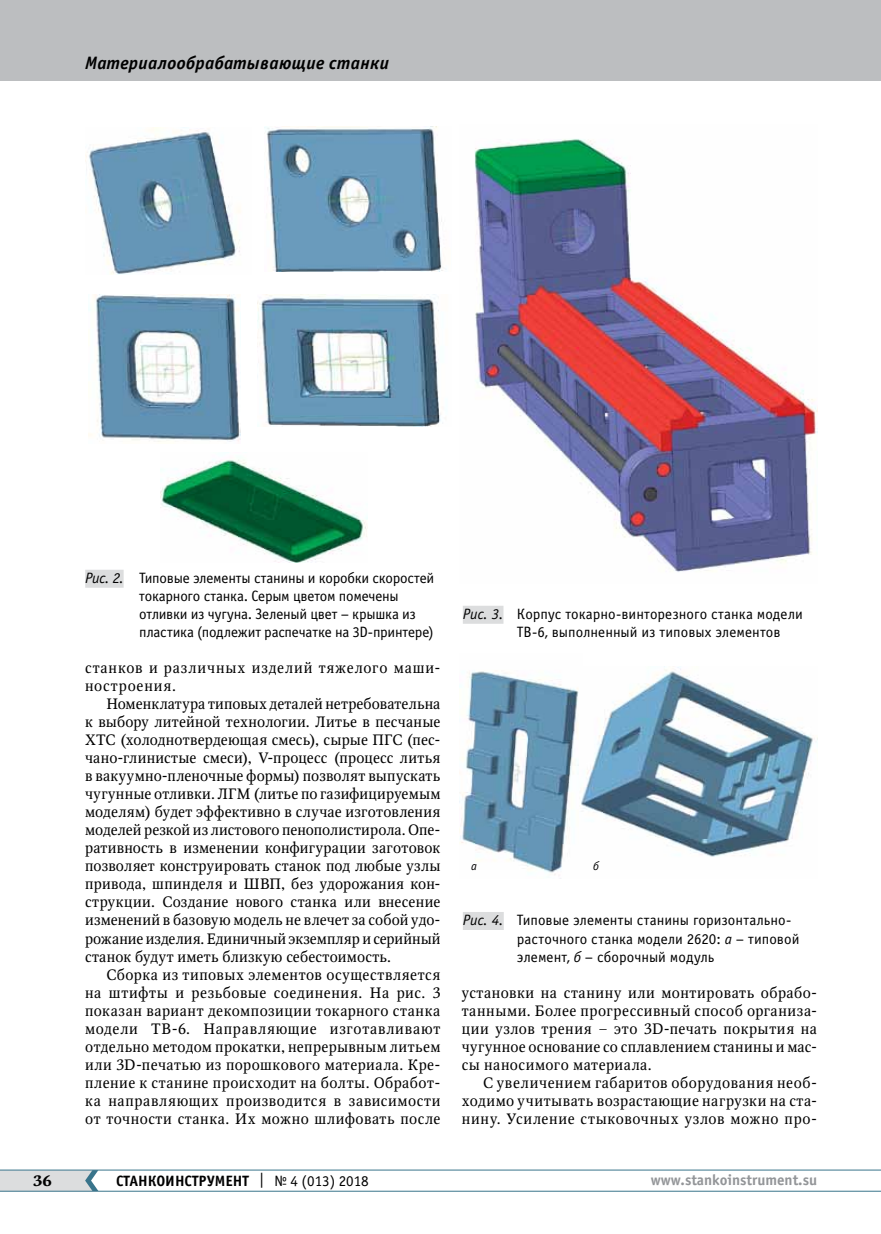
<style>
.page{position:relative;width:881px;height:1234px;background:#fff}
.page>*{position:absolute;margin:0;border:0;box-sizing:border-box;transform-origin:0 0}
.t1{font:italic 700 18px "Officina Sans C";letter-spacing:.015em;color:#000}
.t2{font:15px/18px "Octava";letter-spacing:.035em;color:#000;text-align:justify}
.t3{font:15px/18px "Officina Sans C";color:#000}
.t4{font:15px/18px "Octava";letter-spacing:.06em;color:#000}
.t5{font:700 15px "Officina Sans C";color:#000}
.t6{font:700 15px "Officina Sans C";color:#939598}
.t7{font:700 15px "Octava";color:#000}
.t8{font:italic 12px "Officina Sans C";color:#000}
.s1{font-style:italic}
.s2{font-weight:400}
</style>
<div class="page">
<hr style="left:0;top:1190px;width:880px;height:1px;background:#39748b">
<hr style="left:0;top:1169px;width:880px;height:1px;background:#39748b">
<svg style="left:0;top:1169px;width:98px;height:21px"></svg>
<div style="left:0;top:0;width:880px;height:81px;background:#bcbec0"></div>
<img style="left:85px;top:127px;width:156px;height:147px">
<img style="left:265px;top:127px;width:178px;height:144px">
<img style="left:88px;top:295px;width:152px;height:147px">
<img style="left:160px;top:459px;width:207px;height:103px">
<img style="left:257px;top:294px;width:184px;height:133px">
<div style="left:85px;top:569px;width:39px;height:18px;background:#dcddde"></div>
<div style="left:462px;top:911px;width:41px;height:18px;background:#dcddde"></div>
<div style="left:462px;top:605px;width:41px;height:18px;background:#dcddde"></div>
<img style="left:474px;top:139px;width:342px;height:433px">
<img style="left:459px;top:671px;width:120px;height:204px">
<img style="left:581px;top:666px;width:232px;height:191px">
<p class="t1" style="left:85px;top:53px;width:305px">Материалообрабатывающие станки</p>
<p class="t3" style="left:139px;top:569px;width:296px;text-indent:-54px"><span class="s1">Рис. 2.</span> Типовые элементы станины и коробки скоростей токарного станка. Серым цветом помечены отливки из чугуна. Зеленый цвет – крышка из пластика (подлежит распечатке на 3D-принтере)</p>
<p class="t4" style="left:85px;top:659px;width:357px">станков и различных изделий тяжелого маши&shy;ностроения.</p>
<p class="t2" style="left:85px;top:695px;width:357px;text-indent:21px">Номенклатура типовых деталей нетребовательна к выбору литейной технологии. Литье в песчаные ХТС (холоднотвердеющая смесь), сырые ПГС (пес&shy;чано-глинистые смеси), V-процесс (процесс литья в вакуумно-пленочные формы) позволят выпускать чугунные отливки. ЛГМ (литье по газифицируемым моделям) будет эффективно в случае изготовления моделей резкой из листового пенополистирола. Опе&shy;ративность в изменении конфигурации заготовок позволяет конструировать станок под любые узлы привода, шпинделя и ШВП, без удорожания кон&shy;струкции. Создание нового станка или внесение изменений в базовую модель не влечет за собой удо&shy;рожание изделия. Единичный экземпляр и серийный станок будут иметь близкую себестоимость.</p>
<p class="t2" style="left:85px;top:965px;width:357px;text-indent:21px">Сборка из типовых элементов осуществляется на штифты и резьбовые соединения. На рис. 3 показан вариант декомпозиции токарного станка модели ТВ-6. Направляющие изготавливают отдельно методом прокатки, непрерывным литьем или 3D-печатью из порошкового материала. Кре&shy;пление к станине происходит на болты. Обработ&shy;ка направляющих производится в зависимости от точности станка. Их можно шлифовать после</p>
<p class="t3" style="left:516px;top:605px;width:287px;text-indent:-54px"><span class="s1">Рис. 3.</span> Корпус токарно-винторезного станка модели<br>ТВ-6, выполненный из типовых элементов</p>
<p class="t8" style="left:471px;top:859px;width:7px">а</p>
<p class="t8" style="left:592px;top:859px;width:7px">б</p>
<p class="t3" style="left:516px;top:911px;width:284px;text-indent:-54px"><span class="s1">Рис. 4.</span> Типовые элементы станины горизонтально&shy;расточного станка модели 2620: <span class="s1">а</span> – типовой элемент, <span class="s1">б</span> – сборочный модуль</p>
<p class="t2" style="left:461px;top:983px;width:357px">установки на станину или монтировать обрабо&shy;танными. Более прогрессивный способ организа&shy;ции узлов трения – это 3D-печать покрытия на чугунное основание со сплавлением станины и мас&shy;сы наносимого материала.</p>
<p class="t2" style="left:461px;top:1073px;width:357px;text-indent:21px">С увеличением габаритов оборудования необ&shy;ходимо учитывать возрастающие нагрузки на ста&shy;нину. Усиление стыковочных узлов можно про-</p>
<p class="t7" style="left:33px;top:1170px;width:20px">36</p>
<p class="t5" style="left:116px;top:1171px;width:254px">СТАНКОИНСТРУМЕНТ <span class="s2">| № 4 (013) 2018</span></p>
<p class="t6" style="left:650px;top:1171px;width:168px">www.stankoinstrument.su</p>
</div>
